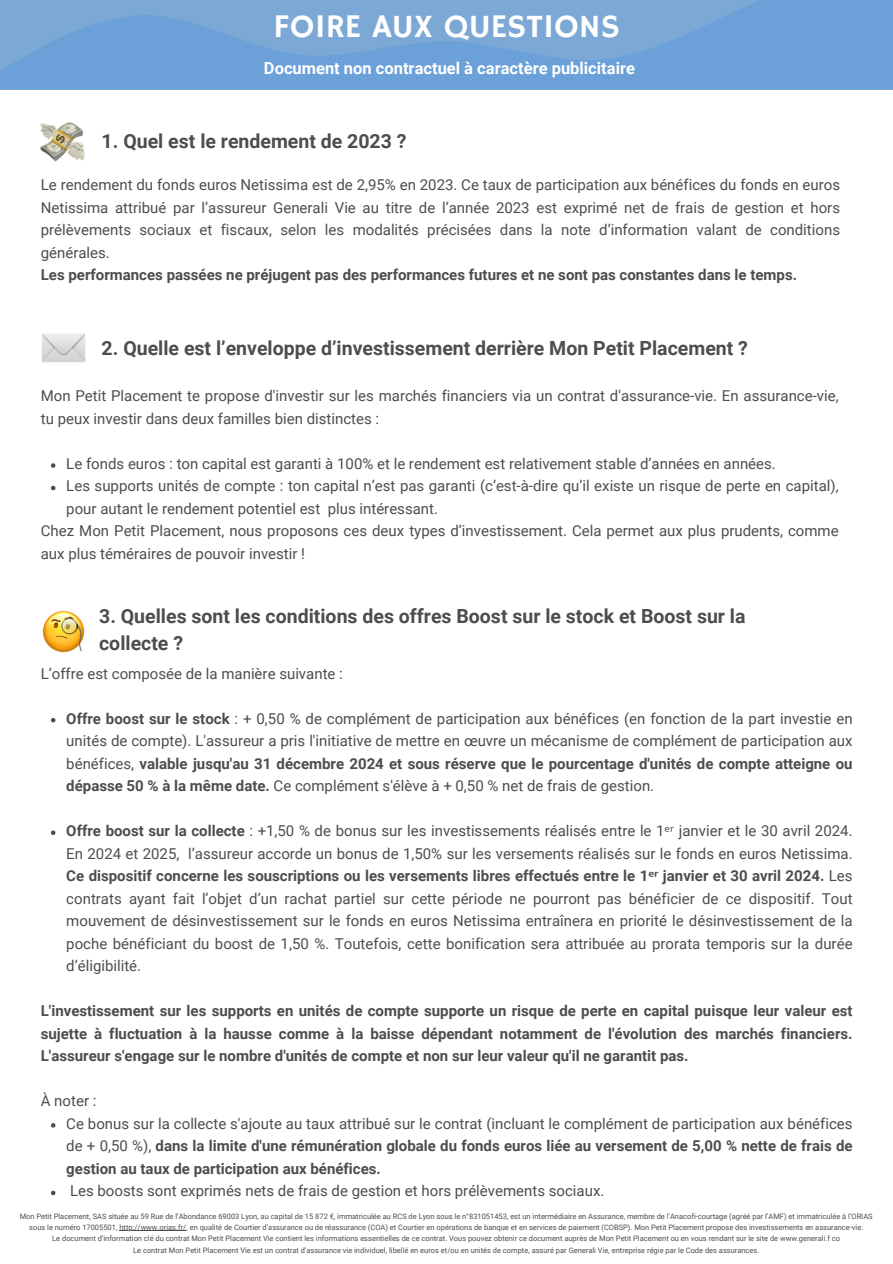
<style>
.page{position:relative;width:893px;height:1264px;background:#fff}
.page>*{position:absolute;margin:0;border:0;box-sizing:border-box;transform-origin:0 0}
.t1{font:33px "Hammersmith One";color:#fff}
.t2{font:700 19.5px/27px "Roboto";color:#4d4d4d}
.t3{font:700 16.5px "Roboto";color:#fff}
.t4{font:15px/22.5px "Roboto";color:#4d4d4d}
.t5{font:700 15px/22.5px "Roboto";color:#4d4d4d;text-align:justify}
.t6{font:7.5px/11.2px "Roboto";color:#4d4d4d;text-align:center}
.s1{font-weight:700}
.s2{font-family:"Noto Sans"}
.s3{font-family:"Noto Sans";font-weight:700}
.s4{font-weight:400}
</style>
<div class="page">
<img style="left:41px;top:122px;width:44px;height:40px">
<img style="left:42px;top:333px;width:43px;height:30px">
<svg style="left:1px;top:0;width:891px;height:89px;background:#71a3d7"></svg>
<img style="left:42px;top:610px;width:43px;height:43px">
<svg style="left:51px;top:463px;width:4px;height:5px"></svg>
<svg style="left:51px;top:486px;width:4px;height:4px"></svg>
<hr style="left:119px;top:1230px;width:67px;height:1px;background:#4d4d4d">
<svg style="left:51px;top:718px;width:4px;height:4px"></svg>
<svg style="left:51px;top:830px;width:4px;height:5px"></svg>
<svg style="left:51px;top:1123px;width:4px;height:4px"></svg>
<svg style="left:51px;top:1190px;width:4px;height:5px"></svg>
<p class="t1" style="left:273px;top:8px;width:348px">FOIRE AUX QUESTIONS</p>
<p class="t3" style="left:264px;top:59px;width:372px">Document non contractuel à caractère publicitaire</p>
<h4 class="t2" style="left:102px;top:128px;width:306px">1. Quel est le rendement de 2023 ?</h4>
<h2 class="t4" style="left:41px;top:174px;width:800px">Le rendement du fonds euros Netissima est de 2,95% en 2023. Ce taux de participation aux bénéfices du fonds en euros Netissima attribué par l’assureur Generali Vie au titre de l’année 2023 est exprimé net de frais de gestion et hors prélèvements sociaux et fiscaux, selon les modalités précisées dans la note d’information valant de conditions générales.<br><span class="s1">Les performances passées ne préjugent pas des performances futures et ne sont pas constantes dans le temps.</span></h2>
<p class="t2" style="left:102px;top:334px;width:647px">2. Quelle est l’enveloppe d’investissement derrière Mon Petit Placement ?</p>
<p class="t4" style="left:41px;top:385px;width:799px">Mon Petit Placement te propose d'investir sur les marchés financiers via un contrat d'assurance-vie. En assurance-vie, tu peux investir dans deux familles bien distinctes :</p>
<h2 class="t4" style="left:66px;top:452px;width:711px">Le fonds euros : ton capital est garanti à 100% et le rendement est relativement stable d’années en années.</h2>
<h4 class="t4" style="left:66px;top:475px;width:773px">Les supports unités de compte : ton capital n’est pas garanti (c’est-à-dire qu’il existe un risque de perte en capital), pour autant le rendement potentiel est plus intéressant.</h4>
<p class="t4" style="left:41px;top:520px;width:799px">Chez Mon Petit Placement, nous proposons ces deux types d’investissement. Cela permet aux plus prudents, comme aux plus téméraires de pouvoir investir !</p>
<h2 class="t2" style="left:99px;top:603px;width:648px">3. Quelles sont les conditions des offres Boost sur le stock et Boost sur la collecte ?</h2>
<h4 class="t4" style="left:41px;top:662px;width:303px">L’offre est composée de la manière suivante :</h4>
<p class="t4" style="left:66px;top:707px;width:787px;text-align:justify"><span class="s1">Offre boost sur le stock</span> : + 0,50 % de complément de participation aux bénéfices (en fonction de la part investie en unités de compte). L'assureur a pris l'initiative de mettre en œuvre un mécanisme de complément de participation aux bénéfices, <span class="s1">valable jusqu'au 31 décembre 2024 et sous réserve que le pourcentage d'unités de compte atteigne ou dépasse 50 % à la même date.</span> Ce complément s'élève à + 0,50 % net de frais de gestion.</p>
<p class="t4" style="left:66px;top:819px;width:787px;text-align:justify"><span class="s1">Offre boost sur la collecte</span> : +1,50 % de bonus sur les investissements réalisés entre le 1<span class="s2">ᵉʳ</span> janvier et le 30 avril 2024.<br>En 2024 et 2025, l’assureur accorde un bonus de 1,50% sur les versements réalisés sur le fonds en euros Netissima.<br><span class="s1">Ce dispositif concerne les souscriptions ou les versements libres effectués entre le 1</span><span class="s3">ᵉʳ</span> <span class="s1">janvier et 30 avril 2024.</span> Les contrats ayant fait l’objet d’un rachat partiel sur cette période ne pourront pas bénéficier de ce dispositif. Tout mouvement de désinvestissement sur le fonds en euros Netissima entraînera en priorité le désinvestissement de la poche bénéficiant du boost de 1,50 %. Toutefois, cette bonification sera attribuée au prorata temporis sur la durée d’éligibilité.</p>
<h3 class="t5" style="left:41px;top:999px;width:813px">L'investissement sur les supports en unités de compte supporte un risque de perte en capital puisque leur valeur est sujette à fluctuation à la hausse comme à la baisse dépendant notamment de l'évolution des marchés financiers.<br>L'assureur s'engage sur le nombre d'unités de compte et non sur leur valeur qu'il ne garantit pas.</h3>
<h4 class="t4" style="left:41px;top:1089px;width:57px">À noter :</h4>
<p class="t5" style="left:66px;top:1112px;width:787px"><span class="s4">Ce bonus sur la collecte s'ajoute au taux attribué sur le contrat (incluant le complément de participation aux bénéfices de + 0,50 %),</span> dans la limite d'une rémunération globale du fonds euros liée au versement de 5,00 % nette de frais de gestion au taux de participation aux bénéfices.</p>
<p class="t4" style="left:70px;top:1179px;width:536px">Les boosts sont exprimés nets de frais de gestion et hors prélèvements sociaux.</p>
<h4 class="t6" style="left:20px;top:1210px;width:854px">Mon Petit Placement, SAS située au 59 Rue de l’Abondance 69003 Lyon, au capital de 15 872 €, immatriculée au RCS de Lyon sous le n°831051453, est un intermédiaire en Assurance, membre de l’Anacofi-courtage (agréé par l’AMF) et immatriculée à l’ORIAS sous le numéro 17005501, http://www.orias.fr/, en qualité de Courtier d’assurance ou de réassurance (COA) et Courtier en opérations de banque et en services de paiement (COBSP). Mon Petit Placement propose des investissements en assurance-vie.</h4>
<p class="t6" style="left:52px;top:1232px;width:789px">Le document d’information clé du contrat Mon Petit Placement Vie contient les informations essentielles de ce contrat. Vous pouvez obtenir ce document auprès de Mon Petit Placement ou en vous rendant sur le site de www.generali.f co<br>Le contrat Mon Petit Placement Vie est un contrat d’assurance vie individuel, libellé en euros et/ou en unités de compte, assuré par Generali Vie, entreprise régie par le Code des assurances.</p>
</div>
